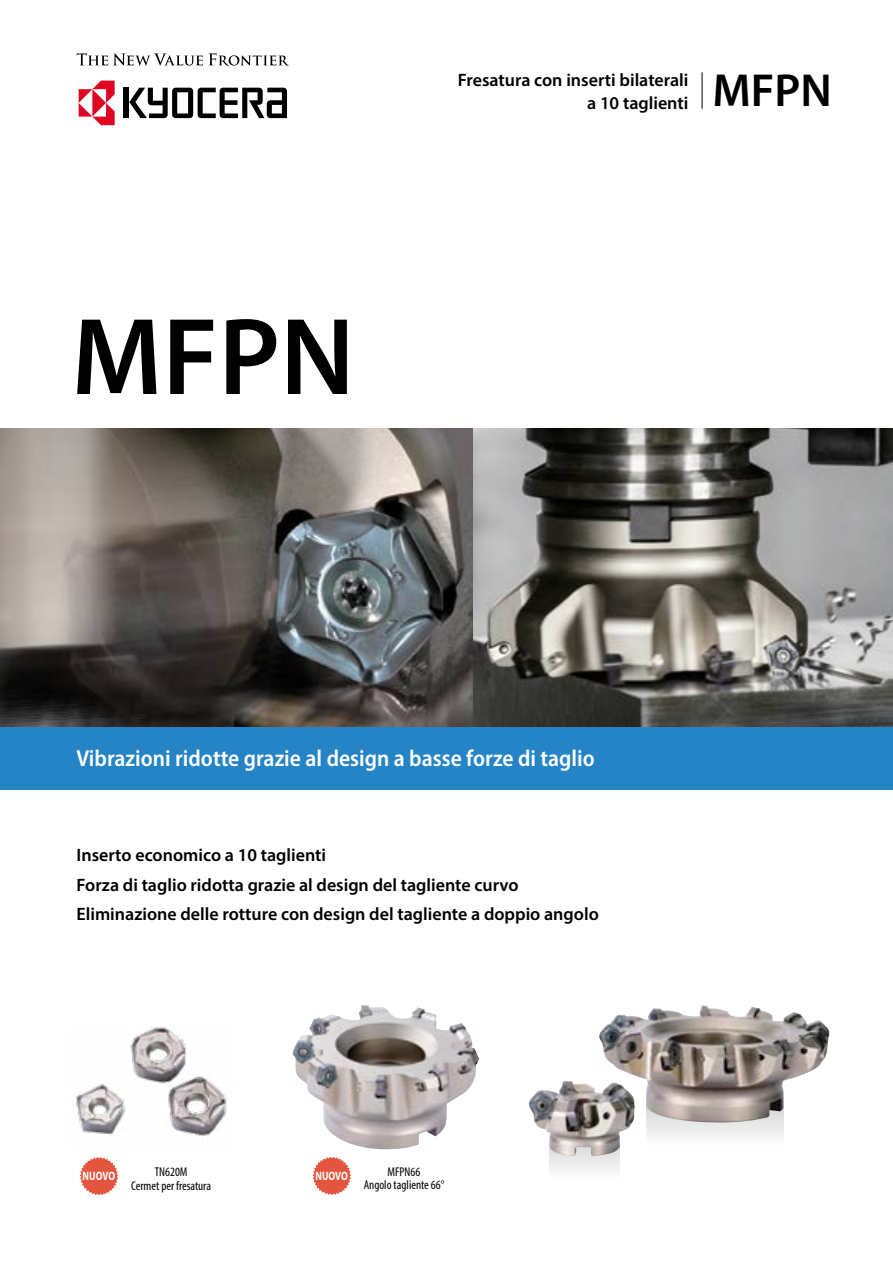
<style>
.page{position:relative;width:893px;height:1263px;background:#fff}
.page>*{position:absolute;margin:0;border:0;box-sizing:border-box;transform-origin:0 0}
.t1{font:600 110.25px "Myriad Pro";color:#000}
.t2{font:600 46.5px "Myriad Pro";color:#000}
.t3{font:600 semi-condensed 23.25px "Myriad Pro";color:#fff}
.t4{font:600 18px/29.5px "Myriad Pro";color:#000;text-align:right}
.t5{font:condensed 12.75px/13.5px "Myriad Pro";color:#000;text-align:center}
.t6{font:700 12.3px "Myriad Pro";color:#fff;scale:.77 1}
</style>
<div class="page">
<svg style="left:77px;top:53px;width:126px;height:13px"></svg>
<svg style="left:209px;top:53px;width:80px;height:13px"></svg>
<div style="left:124px;top:88px;width:5px;height:30px;background:#000"></div>
<svg style="left:129px;top:88px;width:158px;height:30px"></svg>
<svg style="left:79px;top:81px;width:36px;height:44px"></svg>
<hr style="left:702px;top:72px;width:1px;height:37px;background:#000">
<div style="left:0;top:726px;width:893px;height:63px;background:#2484c6"></div>
<img style="left:0;top:428px;width:893px;height:298px">
<div style="left:549px;top:1142px;width:71px;height:36px;background:#f0f0f1"></div>
<img style="left:529px;top:1005px;width:300px;height:151px">
<svg style="left:313px;top:1157px;width:38px;height:38px"></svg>
<svg style="left:80px;top:1157px;width:38px;height:38px"></svg>
<img style="left:293px;top:1005px;width:186px;height:145px">
<img style="left:76px;top:1027px;width:151px;height:110px">
<h1 class="t1" style="left:71px;top:287px;width:285px">MFPN</h1>
<p class="t4" style="left:458px;top:68px;width:232px;line-height:22.5px">Fresatura con inserti bilaterali a 10 taglienti</p>
<h2 class="t2" style="left:712px;top:61px;width:121px">MFPN</h2>
<p class="t3" style="left:77px;top:743px;width:520px">Vibrazioni ridotte grazie al design a basse forze di taglio</p>
<p class="t4" style="left:77px;top:840px;width:524px;text-align:left">Inserto economico a 10 taglienti<br>Forza di taglio ridotta grazie al design del tagliente curvo<br>Eliminazione delle rotture con design del tagliente a doppio angolo</p>
<p class="t6" style="left:83px;top:1168px;width:44px">NUOVO</p>
<p class="t5" style="left:155px;top:1165px;width:34px">TN620M</p>
<p class="t6" style="left:315px;top:1168px;width:44px">NUOVO</p>
<p class="t5" style="left:131px;top:1178px;width:81px">Cermet per fresatura</p>
<p class="t5" style="left:364px;top:1165px;width:82px">MFPN66<br>Angolo tagliente 66°</p>
</div>
